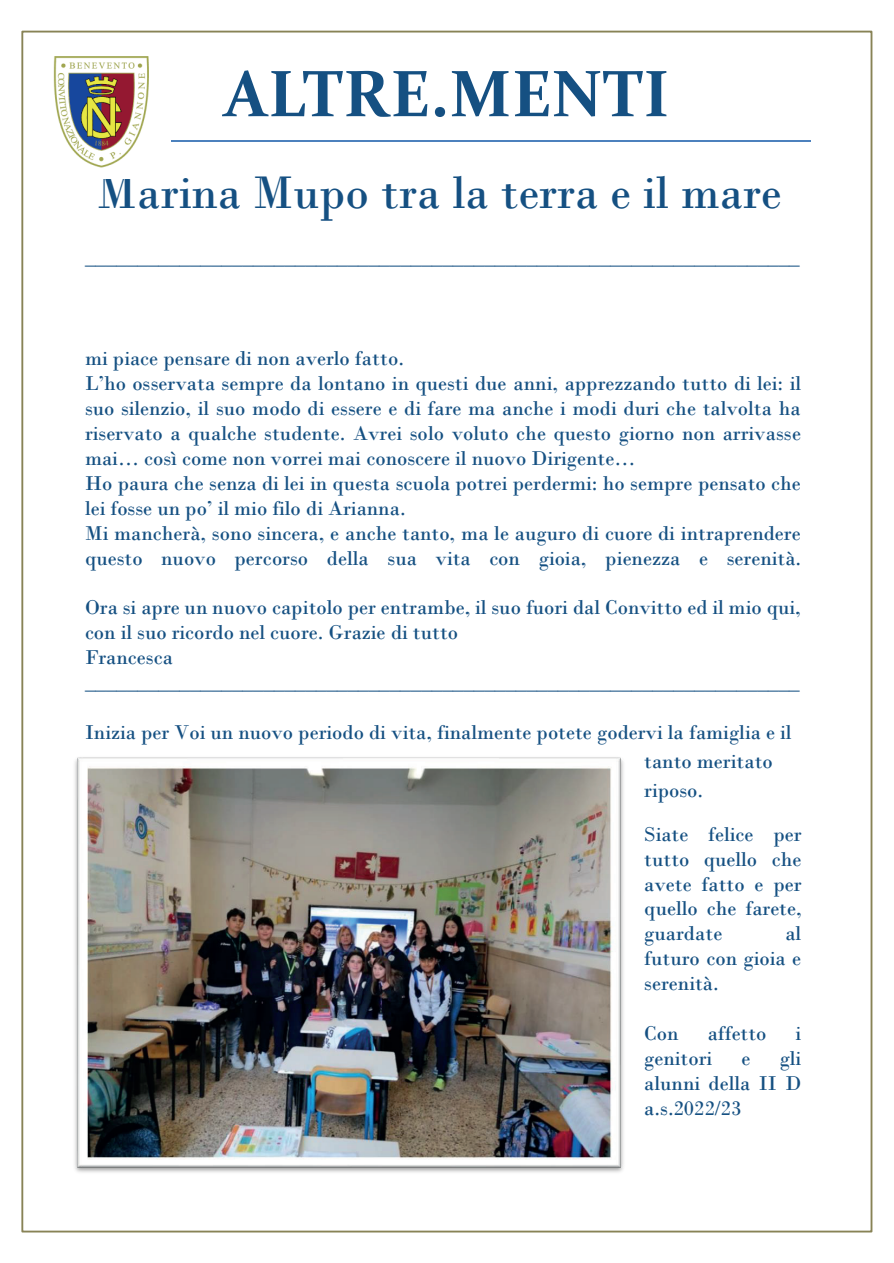
<style>
.page{position:relative;width:894px;height:1263px;background:#fff}
.page>*{position:absolute;margin:0;border:0;box-sizing:border-box;transform-origin:0 0}
.t1{font:700 66px "Constantia";letter-spacing:.005em;color:#155082}
.t2{font:48px "Bodoni";color:#155082}
.t3{font:21px/24.9px "Bodoni";color:#155082}
</style>
<div class="page">
<hr style="left:83px;top:140px;width:727px;height:1px;background:#4c81bd">
<img style="left:53px;top:56px;width:117px;height:112px">
<img style="left:74px;top:757px;width:550px;height:416px">
<h1 class="t1" style="left:224px;top:48px;width:447px">ALTRE.MENTI</h1>
<h2 class="t2" style="left:97px;top:164px;width:686px">Marina Mupo tra la terra e il mare</h2>
<p class="t3" style="left:85px;top:245px;width:715px">____________________________________________________________________</p>
<p class="t3" style="left:85px;top:346px;width:717px">mi piace pensare di non averlo fatto.<br>L’ho osservata sempre da lontano in questi due anni, apprezzando tutto di lei: il suo silenzio, il suo modo di essere e di fare ma anche i modi duri che talvolta ha riservato a qualche studente. Avrei solo voluto che questo giorno non arrivasse mai… così come non vorrei mai conoscere il nuovo Dirigente…<br>Ho paura che senza di lei in questa scuola potrei perdermi: ho sempre pensato che lei fosse un po’ il mio filo di Arianna.<br>Mi mancherà, sono sincera, e anche tanto, ma le auguro di cuore di intraprendere questo nuovo percorso della sua vita con gioia, pienezza e serenità.</p>
<p class="t3" style="left:85px;top:595px;width:717px">Ora si apre un nuovo capitolo per entrambe, il suo fuori dal Convitto ed il mio qui, con il suo ricordo nel cuore. Grazie di tutto<br>Francesca ____________________________________________________________________</p>
<p class="t3" style="left:644px;top:718px;width:149px;line-height:29px;text-indent:-559px">Inizia per Voi un nuovo periodo di vita, finalmente potete godervi la famiglia e il tanto meritato riposo.</p>
<p class="t3" style="left:644px;top:821px;width:159px;text-align:justify">Siate felice per tutto quello che avete fatto e per quello che farete, guardate</p>
<p class="t3" style="left:644px;top:921px;width:158px;text-align:justify;text-indent:141px">al futuro con gioia e serenità.</p>
<p class="t3" style="left:644px;top:1021px;width:36px">Con</p>
<p class="t3" style="left:707px;top:1021px;width:60px">affetto</p>
<p class="t3" style="left:795px;top:1021px;width:7px">i</p>
<p class="t3" style="left:644px;top:1046px;width:69px">genitori</p>
<p class="t3" style="left:741px;top:1046px;width:10px">e</p>
<p class="t3" style="left:644px;top:1046px;width:158px;text-align:justify;text-indent:135px">gli alunni della II D a.s.2022/23</p>
</div>
